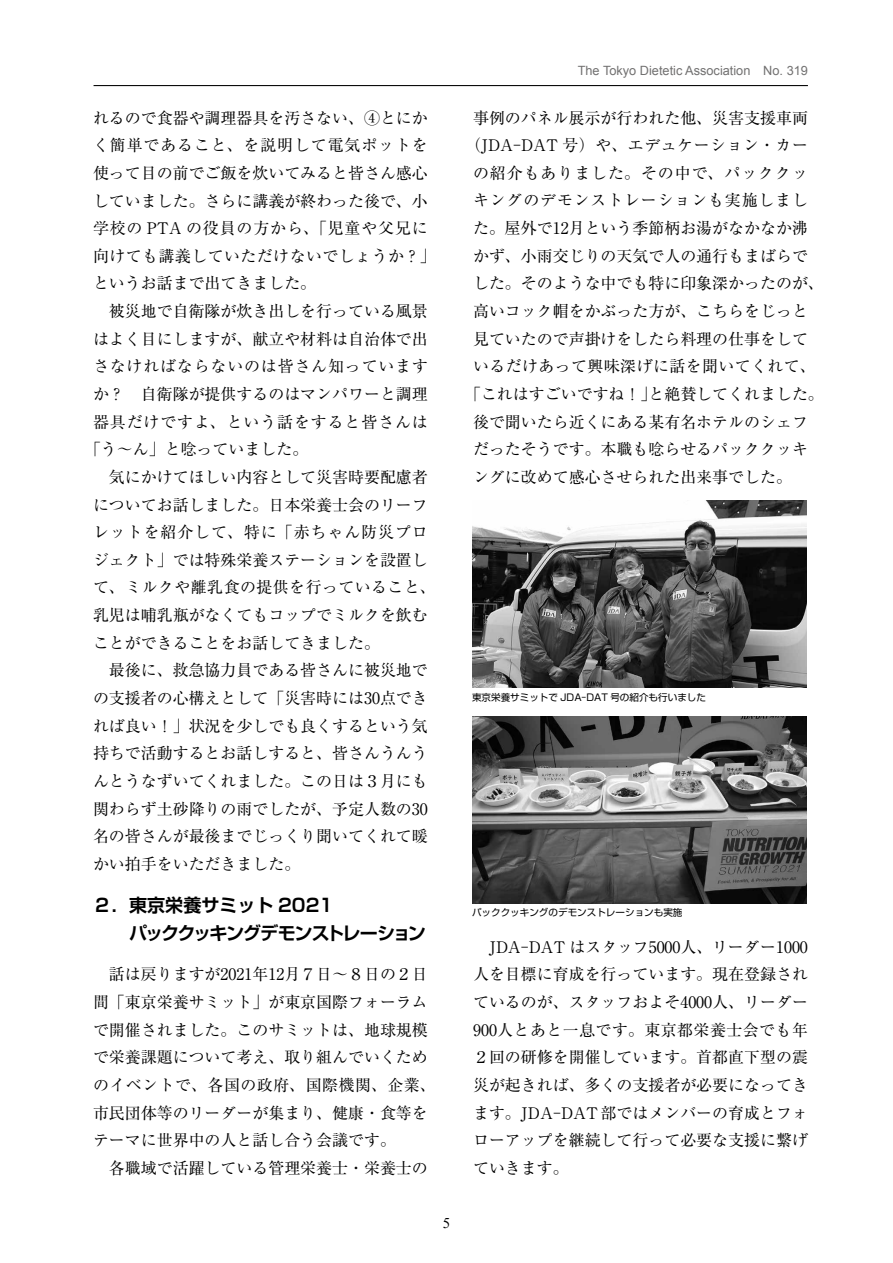
<style>
.page{position:relative;width:893px;height:1263px;background:#fff}
.page>*{position:absolute;margin:0;border:0;box-sizing:border-box;transform-origin:0 0}
.t1{font:700 18px/27.6px "Shin Go Pro De";letter-spacing:-.045em;color:#000}
.t2{font:15.9px/27.6px "Ryumin Pro";color:#000}
.t3{font:15.9px "Ryumin Pro";letter-spacing:.055em;color:#000}
.t4{font:15.9px "Ryumin Pro";letter-spacing:.06em;color:#000}
.t5{font:15.9px "Ryumin Pro";letter-spacing:.035em;color:#000}
.t6{font:15.9px "Ryumin Pro";letter-spacing:.03em;color:#000}
.t7{font:15.9px "Ryumin Pro";letter-spacing:.025em;color:#000}
.t8{font:14.85px "Times New Roman";color:#000}
.t9{font:12.75px "Arial";color:#727171}
.t10{font:9.6px "Shin Go Pro";color:#000}
</style>
<div class="page">
<hr style="left:94px;top:85px;width:714px;height:1px;background:#000">
<img style="left:472px;top:501px;width:335px;height:187px">
<img style="left:472px;top:716px;width:335px;height:188px">
<p class="t2" style="left:93px;top:103px;width:344px">れるので食器や調理器具を汚さない、④とにかく簡単であること、を説明して電気ポットを使って目の前でご飯を炊いてみると皆さん感心していました。さらに講義が終わった後で、小学校の PTA の役員の方から、「児童や父兄に向けても講義していただけないでしょうか？」というお話まで出てきました。</p>
<p class="t2" style="left:109px;top:296px;width:320px">被災地で自衛隊が炊き出しを行っている風景</p>
<p class="t2" style="left:93px;top:324px;width:336px">はよく目にしますが、献立や材料は自治体で出</p>
<p class="t3" style="left:93px;top:354px;width:336px">さなければならないのは皆さん知っています</p>
<p class="t2" style="left:93px;top:379px;width:336px">か？　自衛隊が提供するのはマンパワーと調理</p>
<p class="t3" style="left:93px;top:409px;width:336px">器具だけですよ、という話をすると皆さんは</p>
<p class="t2" style="left:85px;top:434px;width:225px">「う～ん」と唸っていました。</p>
<p class="t2" style="left:109px;top:462px;width:320px">気にかけてほしい内容として災害時要配慮者</p>
<p class="t2" style="left:93px;top:490px;width:336px">についてお話しました。日本栄養士会のリーフ</p>
<p class="t4" style="left:93px;top:520px;width:336px">レットを紹介して、特に「赤ちゃん防災プロ</p>
<p class="t2" style="left:93px;top:545px;width:336px">ジェクト」では特殊栄養ステーションを設置し</p>
<p class="t6" style="left:93px;top:575px;width:344px">て、ミルクや離乳食の提供を行っていること、</p>
<p class="t2" style="left:93px;top:600px;width:336px">乳児は哺乳瓶がなくてもコップでミルクを飲む</p>
<p class="t2" style="left:93px;top:628px;width:289px">ことができることをお話してきました。</p>
<p class="t2" style="left:109px;top:655px;width:320px">最後に、救急協力員である皆さんに被災地で</p>
<p class="t2" style="left:93px;top:683px;width:336px">の支援者の心構えとして「災害時には30点でき</p>
<p class="t2" style="left:93px;top:711px;width:336px">れば良い！」状況を少しでも良くするという気</p>
<p class="t2" style="left:93px;top:738px;width:336px">持ちで活動するとお話しすると、皆さんうんう</p>
<p class="t2" style="left:93px;top:766px;width:336px">んとうなずいてくれました。この日は３月にも</p>
<p class="t2" style="left:93px;top:794px;width:336px">関わらず土砂降りの雨でしたが、予定人数の30</p>
<p class="t2" style="left:93px;top:821px;width:336px">名の皆さんが最後までじっくり聞いてくれて暖</p>
<p class="t2" style="left:93px;top:849px;width:209px">かい拍手をいただきました。</p>
<p class="t1" style="left:93px;top:889px;width:335px">２．東京栄養サミット 2021<br>　　パッククッキングデモンストレーション</p>
<p class="t2" style="left:93px;top:960px;width:344px;text-indent:16px">話は戻りますが2021年12月７日～８日の２日間「東京栄養サミット」が東京国際フォーラムで開催されました。このサミットは、地球規模で栄養課題について考え、取り組んでいくためのイベントで、各国の政府、国際機関、企業、市民団体等のリーダーが集まり、健康・食等をテーマに世界中の人と話し合う会議です。</p>
<p class="t2" style="left:109px;top:1153px;width:320px">各職域で活躍している管理栄養士・栄養士の</p>
<p class="t8" style="left:443px;top:1212px;width:9px">5</p>
<p class="t9" style="left:578px;top:62px;width:232px">The Tokyo Dietetic Association No. 319</p>
<p class="t2" style="left:473px;top:103px;width:336px">事例のパネル展示が行われた他、災害支援車両</p>
<p class="t5" style="left:465px;top:133px;width:344px">（JDA-DAT 号）や、エデュケーション・カー</p>
<p class="t4" style="left:473px;top:160px;width:336px">の紹介もありました。その中で、パッククッ</p>
<p class="t3" style="left:473px;top:188px;width:336px">キングのデモンストレーションも実施しまし</p>
<p class="t2" style="left:473px;top:213px;width:336px">た。屋外で12月という季節柄お湯がなかなか沸</p>
<p class="t2" style="left:473px;top:241px;width:336px">かず、小雨交じりの天気で人の通行もまばらで</p>
<p class="t2" style="left:473px;top:269px;width:352px">した。そのような中でも特に印象深かったのが、</p>
<p class="t2" style="left:473px;top:296px;width:336px">高いコック帽をかぶった方が、こちらをじっと</p>
<p class="t2" style="left:473px;top:324px;width:336px">見ていたので声掛けをしたら料理の仕事をして</p>
<p class="t7" style="left:473px;top:354px;width:344px">いるだけあって興味深げに話を聞いてくれて、</p>
<p class="t2" style="left:465px;top:379px;width:360px">「これはすごいですね！」と絶賛してくれました。</p>
<p class="t2" style="left:473px;top:407px;width:336px">後で聞いたら近くにある某有名ホテルのシェフ</p>
<p class="t2" style="left:473px;top:434px;width:336px">だったそうです。本職も唸らせるパッククッキ</p>
<p class="t2" style="left:473px;top:462px;width:320px">ングに改めて感心させられた出来事でした。</p>
<p class="t10" style="left:472px;top:689px;width:236px">東京栄養サミットで JDA-DAT 号の紹介も行いました</p>
<p class="t10" style="left:472px;top:905px;width:212px">パッククッキングのデモンストレーションも実施</p>
<p class="t2" style="left:473px;top:932px;width:336px;text-align:justify;text-indent:16px">JDA-DAT はスタッフ5000人、リーダー1000人を目標に育成を行っています。現在登録されているのが、スタッフおよそ4000人、リーダー900人とあと一息です。東京都栄養士会でも年２回の研修を開催しています。首都直下型の震災が起きれば、多くの支援者が必要になってきます。JDA-DAT部ではメンバーの育成とフォローアップを継続して行って必要な支援に繋げていきます。</p>
</div>
